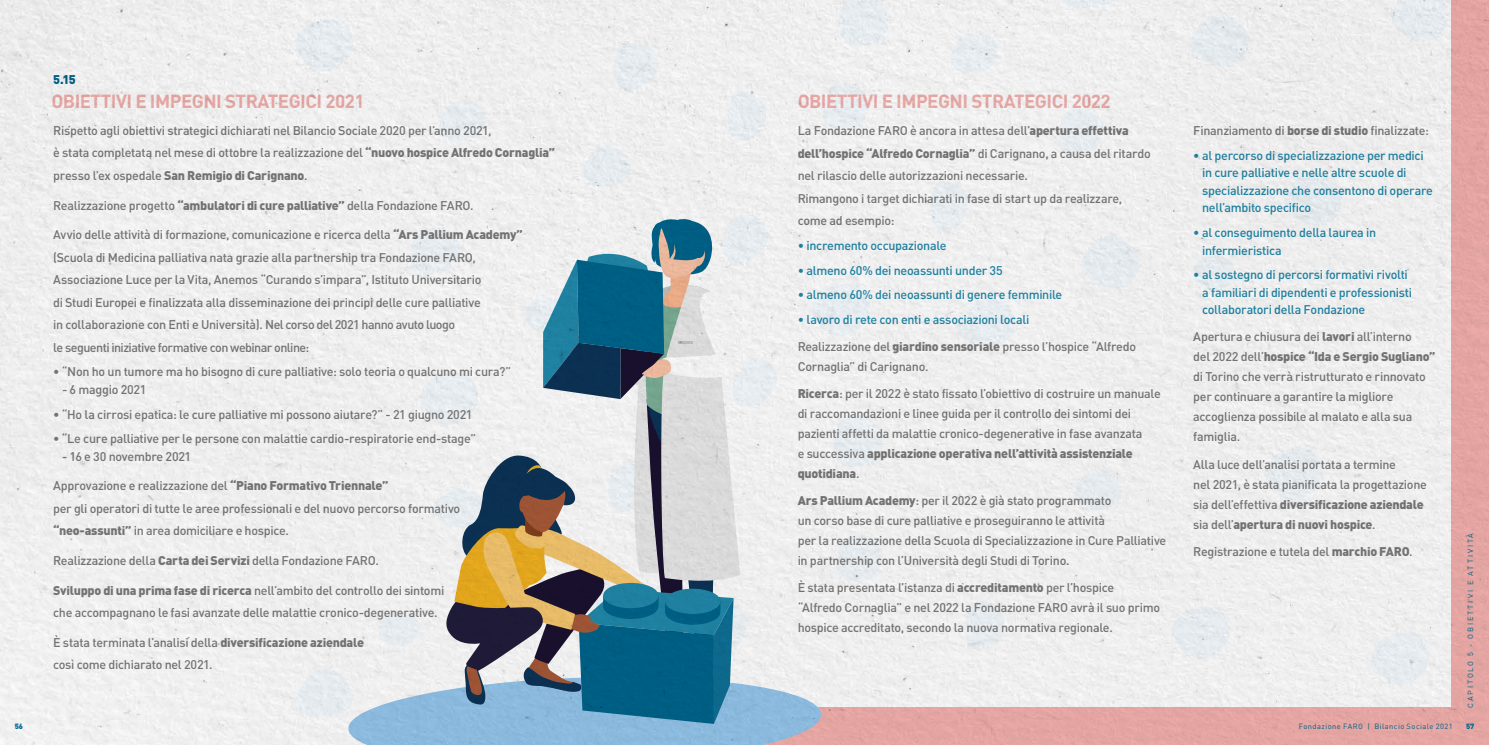
<style>
.page{position:relative;width:1489px;height:745px;background:#fff}
.page>*{position:absolute;margin:0;border:0;box-sizing:border-box;transform-origin:0 0}
.t1{font:700 18.75px "DIN";letter-spacing:-.03em;color:#f4b1ae}
.t2{font:500 12.5px/20px "DIN";letter-spacing:-.025em;color:#7c7b7b}
.t3{font:500 12.5px/17.5px "DIN";letter-spacing:-.025em;color:#228aac}
.t4{font:900 12.5px "DIN";color:#00658d}
.t5{font:7.5px "DIN";letter-spacing:.07em;color:#00658d}
.t6{font:7.5px "DIN";letter-spacing:.25em;color:#00658d}
.t7{font:900 7.5px "DIN";color:#00658d}
.s1{font-weight:900}
.s2{color:#7c7b7b}
.s3{font-weight:900;color:#7c7b7b}
</style>
<div class="page">
<img style="left:0;top:0;width:1488px;height:744px">
<p class="t4" style="left:53px;top:71px;width:24px">5.15</p>
<h1 class="t1" style="left:51px;top:89px;width:314px">OBIETTIVI E IMPEGNI STRATEGICI 2021</h1>
<p class="t2" style="left:53px;top:119px;width:503px;line-height:22.5px">Rispetto agli obiettivi strategici dichiarati nel Bilancio Sociale 2020 per l’anno 2021,<br>è stata completata nel mese di ottobre la realizzazione del <span class="s1">“nuovo hospice Alfredo Cornaglia” </span>presso l’ex ospedale <span class="s1">San Remigio di Carignano</span>.</p>
<p class="t2" style="left:53px;top:194px;width:422px">Realizzazione progetto <span class="s1">“ambulatori di cure palliative”</span> della Fondazione FARO.</p>
<p class="t2" style="left:53px;top:223px;width:471px;line-height:22.5px">Avvio delle attività di formazione, comunicazione e ricerca della <span class="s1">“Ars Pallium Academy” </span>(Scuola di Medicina palliativa nata grazie alla partnership tra Fondazione FARO, Associazione Luce per la Vita, Anemos “Curando s’impara”, Istituto Universitario<br>di Studi Europei e finalizzata alla disseminazione dei principi delle cure palliative<br>in collaborazione con Enti e Università). Nel corso del 2021 hanno avuto luogo<br>le seguenti iniziative formative con webinar online:</p>
<p class="t2" style="left:53px;top:361px;width:459px">• “Non ho un tumore ma ho bisogno di cure palliative: solo teoria o qualcuno mi cura?”</p>
<p class="t2" style="left:62px;top:379px;width:86px">- 6 maggio 2021</p>
<p class="t2" style="left:53px;top:403px;width:421px">• “Ho la cirrosi epatica: le cure palliative mi possono aiutare?” - 21 giugno 2021</p>
<p class="t2" style="left:53px;top:428px;width:424px">• “Le cure palliative per le persone con malattie cardio-respiratorie end-stage”</p>
<p class="t2" style="left:62px;top:445px;width:131px">- 16 e 30 novembre 2021</p>
<p class="t2" style="left:53px;top:474px;width:408px;line-height:22.5px">Approvazione e realizzazione del <span class="s1">“Piano Formativo Triennale”<br></span>per gli operatori di tutte le aree professionali e del nuovo percorso formativo <span class="s1">“neo-assunti”</span> in area domiciliare e hospice.</p>
<p class="t2" style="left:53px;top:549px;width:327px">Realizzazione della <span class="s1">Carta dei Servizi</span> della Fondazione FARO.</p>
<p class="t2" style="left:53px;top:578px;width:392px;line-height:22.5px"><span class="s1">Sviluppo di una prima fase di ricerca</span> nell’ambito del controllo dei sintomi che accompagnano le fasi avanzate delle malattie cronico-degenerative.</p>
<p class="t2" style="left:53px;top:630px;width:312px;line-height:22.5px">È stata terminata l’analisi della <span class="s1">diversificazione aziendale </span>così come dichiarato nel 2021.</p>
<h1 class="t1" style="left:797px;top:89px;width:314px">OBIETTIVI E IMPEGNI STRATEGICI 2022</h1>
<p class="t2" style="left:797px;top:119px;width:354px;line-height:22.5px">La Fondazione FARO è ancora in attesa dell’<span class="s1">apertura effettiva dell’hospice “Alfredo Cornaglia”</span> di Carignano, a causa del ritardo nel rilascio delle autorizzazioni necessarie.<br>Rimangono i target dichiarati in fase di start up da realizzare, come ad esempio:</p>
<p class="t3" style="left:797px;top:236px;width:150px">• incremento occupazionale</p>
<p class="t3" style="left:797px;top:261px;width:206px">• almeno 60% dei neoassunti under 35</p>
<p class="t3" style="left:797px;top:285px;width:266px">• almeno 60% dei neoassunti di genere femminile</p>
<p class="t3" style="left:797px;top:305px;width:340px;line-height:27.1px">• lavoro di rete con enti e associazioni locali<br><span class="s2">Realizzazione del</span> <span class="s3">giardino sensoriale</span> <span class="s2">presso l’hospice “Alfredo</span></p>
<p class="t2" style="left:797px;top:352px;width:365px;line-height:27.1px">Cornaglia” di Carignano.<br><span class="s1">Ricerca</span>: per il 2022 è stato fissato l’obiettivo di costruire un manuale</p>
<p class="t2" style="left:797px;top:403px;width:346px">di raccomandazioni e linee guida per il controllo dei sintomi dei pazienti affetti da malattie cronico-degenerative in fase avanzata e successiva <span class="s1">applicazione operativa nell’attività assistenziale quotidiana</span>.</p>
<p class="t2" style="left:797px;top:490px;width:370px"><span class="s1">Ars Pallium Academy</span>: per il 2022 è già stato programmato<br>un corso base di cure palliative e proseguiranno le attività<br>per la realizzazione della Scuola di Specializzazione in Cure Palliative in partnership con l’Università degli Studi di Torino.</p>
<p class="t2" style="left:797px;top:577px;width:364px">È stata presentata l’istanza di <span class="s1">accreditamento</span> per l’hospice “Alfredo Cornaglia” e nel 2022 la Fondazione FARO avrà il suo primo hospice accreditato, secondo la nuova normativa regionale.</p>
<p class="t2" style="left:1193px;top:120px;width:237px">Finanziamento di <span class="s1">borse di studio</span> finalizzate:</p>
<p class="t3" style="left:1202px;top:146px;width:232px;text-indent:-9px">• al percorso di specializzazione per medici in cure palliative e nelle altre scuole di specializzazione che consentono di operare nell’ambito specifico</p>
<p class="t3" style="left:1202px;top:223px;width:175px;text-indent:-9px">• al conseguimento della laurea in infermieristica</p>
<p class="t3" style="left:1202px;top:265px;width:211px;text-indent:-9px">• al sostegno di percorsi formativi rivolti a familiari di dipendenti e professionisti collaboratori della Fondazione</p>
<p class="t2" style="left:1193px;top:326px;width:244px">Apertura e chiusura dei <span class="s1">lavori</span> all’interno<br>del 2022 dell’<span class="s1">hospice “Ida e Sergio Sugliano” </span>di Torino che verrà ristrutturato e rinnovato per continuare a garantire la migliore accoglienza possibile al malato e alla sua famiglia.</p>
<p class="t2" style="left:1193px;top:453px;width:235px">Alla luce dell’analisi portata a termine<br>nel 2021, è stata pianificata la progettazione sia dell’effettiva <span class="s1">diversificazione aziendale </span>sia dell’<span class="s1">apertura di nuovi hospice</span>.</p>
<p class="t2" style="left:1193px;top:540px;width:221px">Registrazione e tutela del <span class="s1">marchio FARO</span>.</p>
<p class="t6" style="left:1465px;top:707px;width:176px;rotate:-90deg">CAPITOLO 5 - OBIETTIVI E ATTIVITÀ</p>
<p class="t7" style="left:15px;top:721px;width:10px">56</p>
<p class="t5" style="left:1298px;top:721px;width:155px">Fondazione FARO | Bilancio Sociale 2021</p>
<p class="t7" style="left:1465px;top:721px;width:10px">57</p>
</div>
